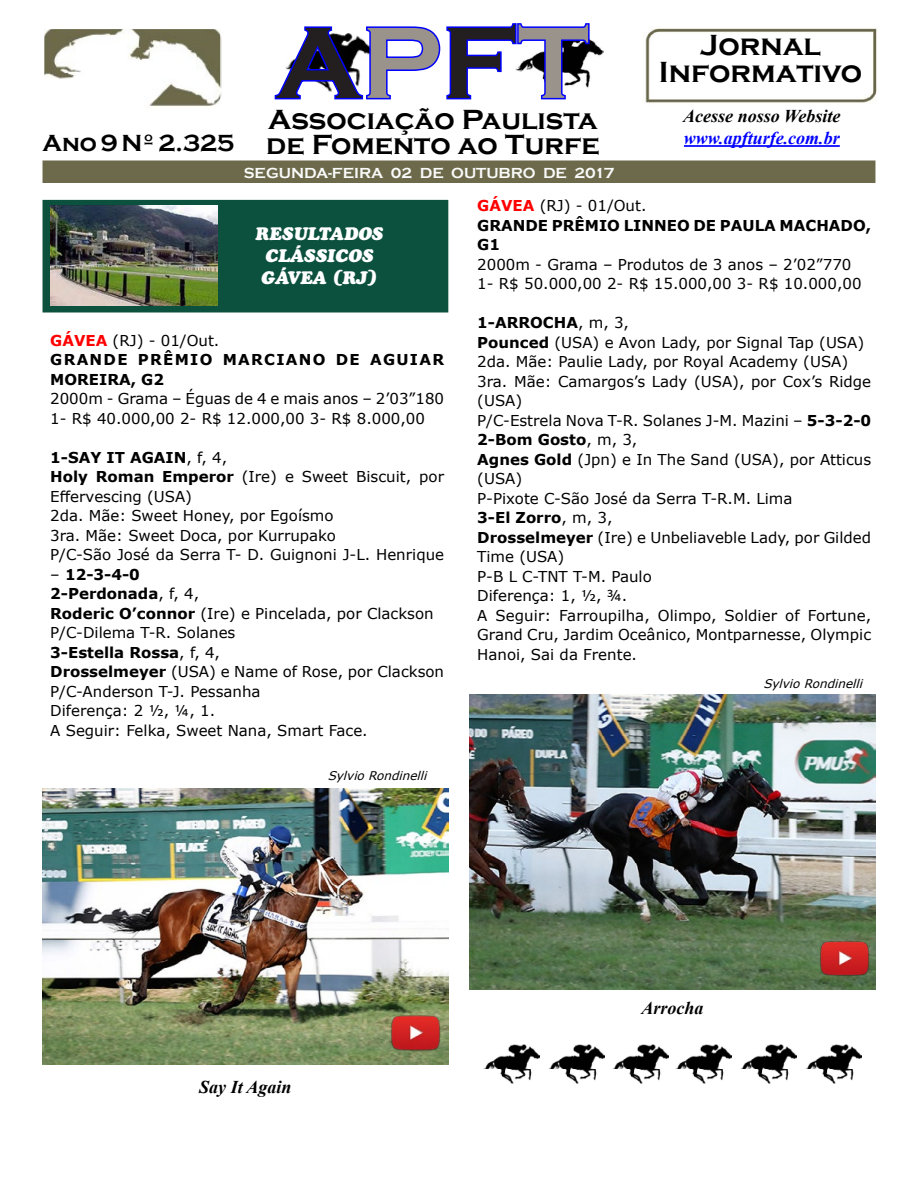
<style>
.page{position:relative;width:918px;height:1188px;background:#fff}
.page>*{position:absolute;margin:0;border:0;box-sizing:border-box;transform-origin:0 0}
.t1{font:700 105px "Copperplate Gothic";color:#231f20}
.t2{font:700 30px/27px "Copperplate Gothic";color:#000;text-align:center}
.t3{font:700 28.5px "Copperplate Gothic";color:#000}
.t4{font:italic 700 18px "Times New Roman";color:#000}
.t5{font:italic 18px/21.6px "Cooper Black Std";color:#fff;text-align:center}
.t6{font:italic 700 18px "Times New Roman";color:#00f}
.t7{font:15px/19.5px "Verdana";color:#000}
.t8{font:700 15px/19.5px "Verdana";letter-spacing:.085em;color:#000}
.t9{font:700 15px/19.5px "Verdana";color:#000}
.t10{font:700 15px "Copperplate Gothic";color:#fafafa}
.t11{font:italic 12px "Verdana";color:#000}
.s1{color:#99938b}
.s2{font-size:24px}
.s3{color:#f00}
.s4{font-weight:400}
.s5{font-weight:700}
</style>
<div class="page">
<img style="left:591px;top:40px;width:12px;height:16px">
<svg style="left:274px;top:23px;width:317px;height:77px"></svg>
<img style="left:46px;top:31px;width:173px;height:76px">
<div style="left:43px;top:28px;width:179px;height:84px;border:2px solid #fff"></div>
<div style="left:43px;top:160px;width:832px;height:23px;background:#6c6a4a;border:2px solid #6c6a4a"></div>
<img style="left:645px;top:28px;width:232px;height:75px">
<hr style="left:684px;top:145px;width:156px;height:2px;background:#00f">
<div style="left:43px;top:200px;width:405px;height:113px;background:#0c503e;border:2px solid #0c503e"></div>
<img style="left:50px;top:206px;width:168px;height:100px">
<img style="left:42px;top:788px;width:406px;height:276px">
<img style="left:384px;top:1002px;width:63px;height:62px">
<img style="left:470px;top:695px;width:405px;height:295px">
<img style="left:813px;top:927px;width:62px;height:63px">
<img style="left:484px;top:1045px;width:56px;height:38px">
<img style="left:548px;top:1045px;width:57px;height:38px">
<img style="left:612px;top:1045px;width:56px;height:38px">
<img style="left:676px;top:1045px;width:56px;height:38px">
<img style="left:740px;top:1045px;width:57px;height:38px">
<img style="left:805px;top:1045px;width:56px;height:38px">
<h1 class="t1" style="left:276px;top:5px;width:314px">A<span class="s1">P</span>F<span class="s1">T</span></h1>
<h3 class="t3" style="left:43px;top:129px;width:559px"><span class="s2">Ano 9 Nº 2.325</span> de Fomento ao Turfe</h3>
<h3 class="t3" style="left:268px;top:104px;width:331px">Associação Paulista</h3>
<p class="t10" style="left:244px;top:165px;width:372px">SEGUNDA-FEIRA 02 DE OUTUBRO DE 2017</p>
<h2 class="t2" style="left:659px;top:32px;width:205px">Jornal<br>Informativo</h2>
<p class="t4" style="left:683px;top:104px;width:159px">Acesse nosso Website</p>
<p class="t6" style="left:684px;top:125px;width:157px">www.apfturfe.com.br</p>
<p class="t5" style="left:255px;top:223px;width:129px">RESULTADOS<br>CLÁSSICOS<br>GÁVEA (RJ)</p>
<p class="t8" style="left:50px;top:330px;width:395px"><span class="s3">GÁVEA</span> <span class="s4">(RJ) - 01/Out.<br></span>GRANDE PRÊMIO MARCIANO DE AGUIAR<br>MOREIRA, G2</p>
<p class="t7" style="left:50px;top:389px;width:395px">2000m - Grama – Éguas de 4 e mais anos – 2’03”180<br>1- R$ 40.000,00 2- R$ 12.000,00 3- R$ 8.000,00</p>
<p class="t7" style="left:50px;top:447px;width:395px"><span class="s5">1-SAY IT AGAIN</span>, f, 4,<br><span class="s5">Holy Roman Emperor</span> (Ire) e Sweet Biscuit, por Effervescing (USA)<br>2da. Mãe: Sweet Honey, por Egoísmo<br>3ra. Mãe: Sweet Doca, por Kurrupako<br>P/C-São José da Serra T- D. Guignoni J-L. Henrique</p>
<p class="t7" style="left:50px;top:564px;width:395px">– <span class="s5">12-3-4-0<br>2-Perdonada</span>, f, 4,<br><span class="s5">Roderic O’connor</span> (Ire) e Pincelada, por Clackson<br>P/C-Dilema T-R. Solanes<br><span class="s5">3-Estella Rossa</span>, f, 4,<br><span class="s5">Drosselmeyer</span> (USA) e Name of Rose, por Clackson<br>P/C-Anderson T-J. Pessanha<br>Diferença: 2 ½, ¼, 1.<br>A Seguir: Felka, Sweet Nana, Smart Face.</p>
<p class="t11" style="left:328px;top:768px;width:104px">SylvioRondinelli</p>
<p class="t9" style="left:477px;top:196px;width:395px"><span class="s3">GÁVEA</span> <span class="s4">(RJ) - 01/Out.<br></span>GRANDE PRÊMIO LINNEO DE PAULA MACHADO,<br>G1</p>
<p class="t7" style="left:477px;top:254px;width:386px">2000m - Grama – Produtos de 3 anos – 2’02”770<br>1- R$ 50.000,00 2- R$ 15.000,00 3- R$ 10.000,00</p>
<p class="t7" style="left:477px;top:313px;width:395px"><span class="s5">1-ARROCHA</span>, m, 3,<br><span class="s5">Pounced</span> (USA) e Avon Lady, por Signal Tap (USA)<br>2da. Mãe: Paulie Lady, por Royal Academy (USA)<br>3ra. Mãe: Camargos’s Lady (USA), por Cox’s Ridge (USA)<br>P/C-Estrela Nova T-R. Solanes J-M. Mazini – <span class="s5">5-3-2-0<br>2-Bom Gosto</span>, m, 3,<br><span class="s5">Agnes Gold</span> (Jpn) e In The Sand (USA), por Atticus (USA)<br>P-Pixote C-São José da Serra T-R.M. Lima<br><span class="s5">3-El Zorro</span>, m, 3,<br><span class="s5">Drosselmeyer</span> (Ire) e Unbeliaveble Lady, por Gilded<br>Time (USA)<br>P-B L C-TNT T-M. Paulo<br>Diferença: 1, ½, ¾.<br>A Seguir: Farroupilha, Olimpo, Soldier of Fortune,<br>Grand Cru, Jardim Oceânico, Montparnesse, Olympic<br>Hanoi, Sai da Frente.</p>
<p class="t11" style="left:763px;top:676px;width:104px">SylvioRondinelli</p>
<p class="t4" style="left:199px;top:1074px;width:94px">Say It Again</p>
<p class="t4" style="left:642px;top:995px;width:64px">Arrocha</p>
</div>
